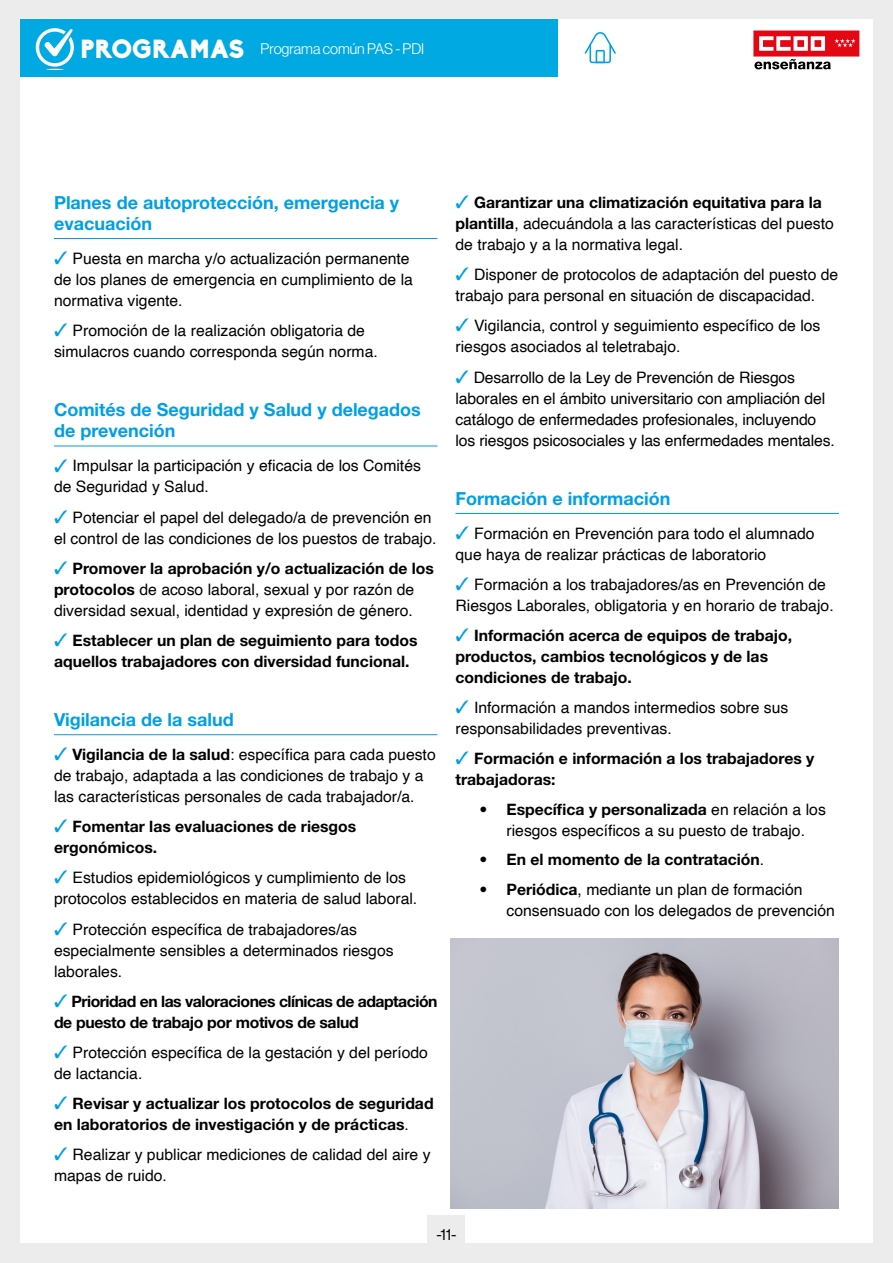
<style>
.page{position:relative;width:893px;height:1263px;background:#fff}
.page>*{position:absolute;margin:0;border:0;box-sizing:border-box;transform-origin:0 0}
.t1{font:700 18px/21px "Helvetica Neue";color:#009fe3}
.t2{font:15.75px/21px "Helvetica";color:#000}
.t3{font:700 15.75px/21px "Helvetica Neue";color:#000}
.t4{font:700 15.75px/21px "Helvetica Neue";letter-spacing:-.03em;color:#000}
.t5{font:15.75px "Volta Modern Display 55 Roman";color:#000}
.t6{font:300 15px "Volta Modern Display 45";color:#fff}
.s1{font-family:"Biko";font-weight:900;font-size:25.8px}
.s2{color:#009fe3}
.s3{font-family:"Helvetica Neue";font-weight:700}
.s4{font-family:"Helvetica";font-weight:400}
.s5{font-family:"Helvetica Neue LT Pro";font-weight:400}
.s6{font-family:"Helvetica Neue LT Pro"}
</style>
<div class="page">
<div style="left:0;top:0;width:20px;height:1263px;background:#ececec"></div>
<div style="left:873px;top:0;width:20px;height:1263px;background:#ececec"></div>
<div style="left:4px;top:1243px;width:889px;height:20px;background:#ececec"></div>
<div style="left:4px;top:0;width:889px;height:19px;background:#ececec"></div>
<div style="left:20px;top:19px;width:537px;height:57px;background:#00a9e1"></div>
<svg style="left:753px;top:31px;width:106px;height:38px"></svg>
<svg style="left:585px;top:32px;width:31px;height:31px"></svg>
<div style="left:428px;top:1215px;width:37px;height:38px;background:#ececec"></div>
<svg style="left:36px;top:28px;width:38px;height:42px"></svg>
<hr style="left:54px;top:238px;width:383px;height:1px;background:#009fe3">
<hr style="left:54px;top:446px;width:383px;height:1px;background:#009fe3">
<hr style="left:54px;top:734px;width:383px;height:1px;background:#009fe3">
<hr style="left:455px;top:513px;width:384px;height:1px;background:#009fe3">
<img style="left:450px;top:939px;width:389px;height:270px">
<p class="t6" style="left:80px;top:41px;width:346px"><span class="s1">PROGRAMAS</span> Programa común PAS - PDI</p>
<p class="t1" style="left:54px;top:191px;width:347px">Planes de autoprotección, emergencia y evacuación</p>
<p class="t2" style="left:54px;top:248px;width:360px"><span class="s2">✓</span> Puesta en marcha y/o actualización permanente de los planes de emergencia en cumplimiento de la normativa vigente.</p>
<p class="t2" style="left:54px;top:321px;width:325px"><span class="s2">✓</span> Promoción de la realización obligatoria de simulacros cuando corresponda según norma.</p>
<p class="t1" style="left:54px;top:399px;width:368px">Comités de Seguridad y Salud y delegados de prevención</p>
<p class="t2" style="left:54px;top:456px;width:368px"><span class="s2">✓</span> Impulsar la participación y eficacia de los Comités de Seguridad y Salud.</p>
<p class="t2" style="left:54px;top:507px;width:384px"><span class="s2">✓</span> Potenciar el papel del delegado/a de prevención en el control de las condiciones de los puestos de trabajo.</p>
<p class="t3" style="left:54px;top:557px;width:381px"><span class="s2">✓</span> Promover la aprobación y/o actualización de los</p>
<p class="t2" style="left:54px;top:579px;width:362px"><span class="s3">protocolos</span> de acoso laboral, sexual y por razón de diversidad sexual, identidad y expresión de género.</p>
<p class="t3" style="left:54px;top:629px;width:365px"><span class="s2">✓</span> Establecer un plan de seguimiento para todos aquellos trabajadores con diversidad funcional.</p>
<p class="t1" style="left:54px;top:708px;width:181px">Vigilancia de la salud</p>
<p class="t2" style="left:54px;top:745px;width:383px"><span class="s2">✓</span> <span class="s3">Vigilancia de la salud</span>: específica para cada puesto de trabajo, adaptada a las condiciones de trabajo y a las características personales de cada trabajador/a.</p>
<p class="t3" style="left:54px;top:816px;width:304px"><span class="s2">✓</span> Fomentar las evaluaciones de riesgos ergonómicos.</p>
<p class="t2" style="left:54px;top:868px;width:365px"><span class="s2">✓</span> Estudios epidemiológicos y cumplimiento de los protocolos establecidos en materia de salud laboral.</p>
<p class="t2" style="left:54px;top:919px;width:341px"><span class="s2">✓</span> Protección específica de trabajadores/as especialmente sensibles a determinados riesgos laborales.</p>
<p class="t4" style="left:54px;top:990px;width:385px"><span class="s2">✓</span> Prioridad en las valoraciones clínicas de adaptación de puesto de trabajo por motivos de salud</p>
<p class="t2" style="left:54px;top:1042px;width:376px"><span class="s2">✓</span> Protección específica de la gestación y del período de lactancia.</p>
<p class="t3" style="left:54px;top:1092px;width:381px"><span class="s2">✓</span> Revisar y actualizar los protocolos de seguridad en laboratorios de investigación y de prácticas<span class="s4">.</span></p>
<p class="t2" style="left:54px;top:1144px;width:378px"><span class="s2">✓</span> Realizar y publicar mediciones de calidad del aire y mapas de ruido.</p>
<p class="t3" style="left:455px;top:192px;width:368px"><span class="s2">✓</span> Garantizar una climatización equitativa para la</p>
<p class="t2" style="left:455px;top:214px;width:380px"><span class="s3">plantilla</span>, adecuándola a las características del puesto de trabajo y a la normativa legal.</p>
<p class="t2" style="left:455px;top:265px;width:384px"><span class="s2">✓</span> Disponer de protocolos de adaptación del puesto de trabajo para personal en situación de discapacidad.</p>
<p class="t2" style="left:455px;top:316px;width:366px"><span class="s2">✓</span> Vigilancia, control y seguimiento específico de los riesgos asociados al teletrabajo.</p>
<p class="t2" style="left:455px;top:367px;width:381px"><span class="s2">✓</span> Desarrollo de la Ley de Prevención de Riesgos laborales en el ámbito universitario con ampliación del catálogo de enfermedades profesionales, incluyendo los riesgos psicosociales y las enfermedades mentales.</p>
<p class="t1" style="left:455px;top:487px;width:216px">Formación e información</p>
<p class="t2" style="left:455px;top:523px;width:361px"><span class="s2">✓</span> Formación en Prevención para todo el alumnado que haya de realizar prácticas de laboratorio</p>
<p class="t2" style="left:455px;top:574px;width:380px"><span class="s2">✓</span> Formación a los trabajadores/as en Prevención de<br>Riesgos Laborales, obligatoria y en horario de trabajo.</p>
<p class="t3" style="left:455px;top:625px;width:338px"><span class="s2">✓</span> Información acerca de equipos de trabajo, productos, cambios tecnológicos y de las condiciones de trabajo.</p>
<p class="t2" style="left:455px;top:698px;width:334px"><span class="s2">✓</span> Información a mandos intermedios sobre sus responsabilidades preventivas.</p>
<p class="t3" style="left:455px;top:748px;width:360px"><span class="s2">✓</span> Formación e información a los trabajadores y trabajadoras:</p>
<p class="t3" style="left:479px;top:798px;width:348px"><span class="s5">•</span> Específica y personalizada <span class="s4">en relación a los</span></p>
<p class="t2" style="left:506px;top:820px;width:300px">riesgos específicos a su puesto de trabajo.</p>
<p class="t3" style="left:479px;top:849px;width:286px"><span class="s5">•</span> En el momento de la contratación<span class="s4">.</span></p>
<p class="t2" style="left:506px;top:879px;width:330px;text-indent:-27px"><span class="s6">•</span> <span class="s3">Periódica</span>, mediante un plan de formación consensuado con los delegados de prevención</p>
<p class="t5" style="left:436px;top:1225px;width:22px">-11-</p>
</div>
